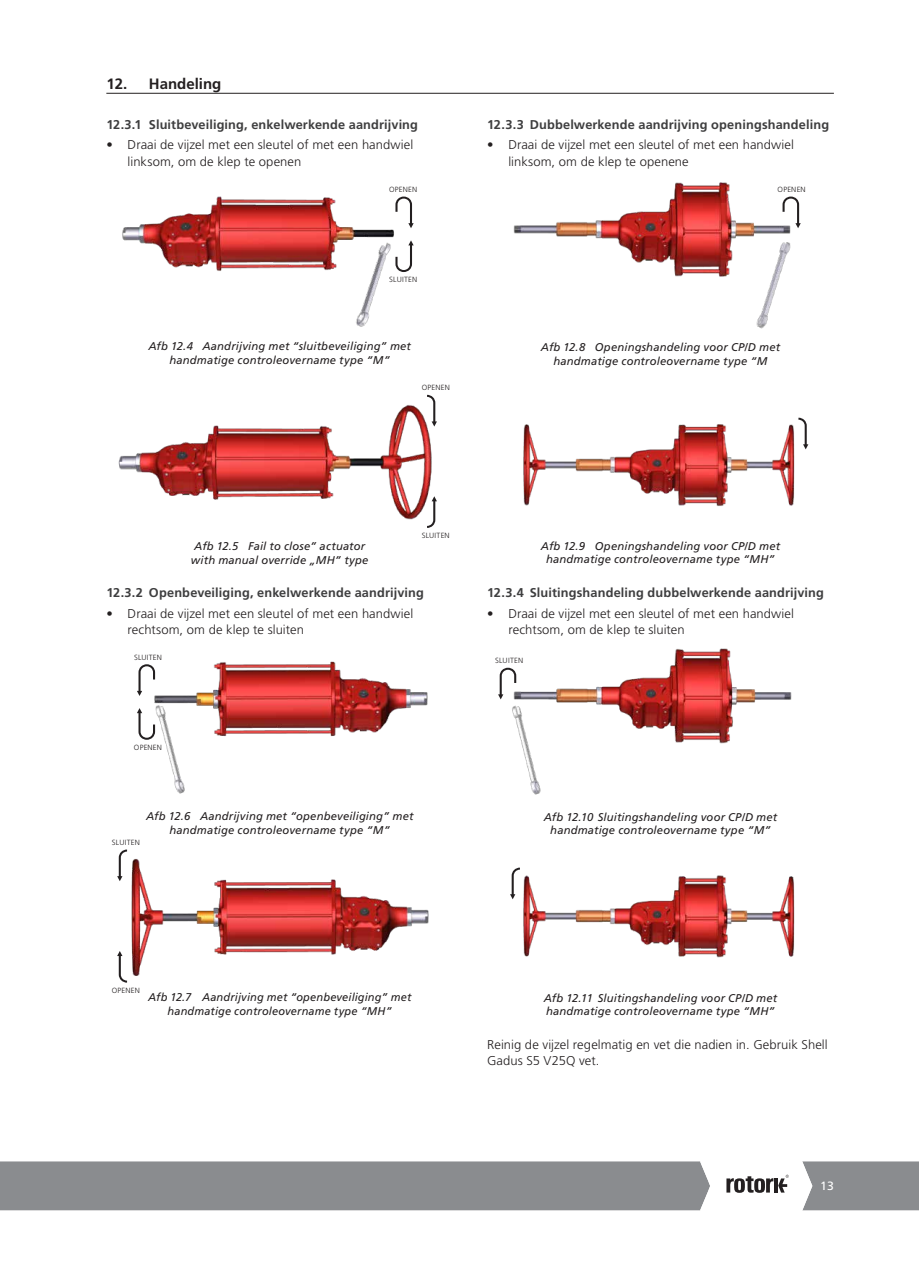
<style>
.page{position:relative;width:919px;height:1263px;background:#fff}
.page>*{position:absolute;margin:0;border:0;box-sizing:border-box;transform-origin:0 0}
.t1{font:700 15px "Frutiger LT Std";color:#231f20}
.t2{font:300 12.75px/16.5px "Frutiger LT Std";letter-spacing:.005em;color:#231f20}
.t3{font:700 12.75px "Frutiger LT Std";letter-spacing:.01em;color:#3e3e3f}
.t4{font:12px "Frutiger LT Std";color:#fff}
.t5{font:italic 11.25px/13.5px "Frutiger LT Std";letter-spacing:.015em;color:#231f20;text-align:center}
.t6{font:300 7.5px "Frutiger LT Std";letter-spacing:.025em;color:#231f20}
</style>
<div class="page">
<svg style="left:0;top:1161px;width:918px;height:49px;background:#959799"></svg>
<hr style="left:106px;top:93px;width:727px;height:1px;background:#231f20">
<img style="left:122px;top:196px;width:292px;height:131px">
<img style="left:118px;top:394px;width:314px;height:126px">
<img style="left:154px;top:661px;width:274px;height:133px">
<svg style="left:137px;top:664px;width:18px;height:32px"></svg>
<svg style="left:137px;top:708px;width:18px;height:32px"></svg>
<img style="left:127px;top:859px;width:302px;height:123px">
<img style="left:513px;top:182px;width:288px;height:147px">
<img style="left:523px;top:417px;width:286px;height:89px">
<img style="left:500px;top:648px;width:292px;height:147px">
<img style="left:512px;top:867px;width:283px;height:91px">
<svg style="left:395px;top:197px;width:18px;height:31px"></svg>
<svg style="left:498px;top:668px;width:18px;height:31px"></svg>
<svg style="left:782px;top:197px;width:18px;height:31px"></svg>
<svg style="left:395px;top:240px;width:18px;height:32px"></svg>
<svg style="left:510px;top:868px;width:10px;height:31px"></svg>
<svg style="left:798px;top:418px;width:10px;height:31px"></svg>
<svg style="left:117px;top:849px;width:10px;height:32px"></svg>
<svg style="left:117px;top:951px;width:10px;height:32px"></svg>
<svg style="left:427px;top:395px;width:10px;height:31px"></svg>
<svg style="left:427px;top:496px;width:10px;height:32px"></svg>
<h1 class="t1" style="left:106px;top:75px;width:117px">12. Handeling</h1>
<p class="t3" style="left:106px;top:117px;width:313px">12.3.1 Sluitbeveiliging, enkelwerkende aandrijving</p>
<p class="t2" style="left:128px;top:137px;width:287px;text-indent:-21px">• Draai de vijzel met een sleutel of met een handwiel linksom, om de klep te openen</p>
<p class="t6" style="left:389px;top:185px;width:30px">OPENEN</p>
<p class="t6" style="left:389px;top:275px;width:29px">SLUITEN</p>
<p class="t5" style="left:148px;top:340px;width:264px">Afb 12.4 Aandrijving met “sluitbeveiliging” met handmatige controleovername type “M”</p>
<p class="t6" style="left:421px;top:384px;width:30px">OPENEN</p>
<p class="t3" style="left:487px;top:117px;width:343px">12.3.3 Dubbelwerkende aandrijving openingshandeling</p>
<p class="t2" style="left:508px;top:137px;width:287px;text-indent:-21px">• Draai de vijzel met een sleutel of met een handwiel linksom, om de klep te openene</p>
<p class="t6" style="left:777px;top:185px;width:30px">OPENEN</p>
<p class="t5" style="left:541px;top:341px;width:241px">Afb 12.8 Openingshandeling voor CP/D met handmatige controleovername type “M</p>
<p class="t6" style="left:422px;top:531px;width:29px">SLUITEN</p>
<p class="t5" style="left:191px;top:539px;width:179px;text-align:left">Afb 12.5 Fail to close” actuator with manual override „MH” type</p>
<p class="t3" style="left:106px;top:585px;width:319px">12.3.2 Openbeveiliging, enkelwerkende aandrijving</p>
<p class="t2" style="left:128px;top:605px;width:287px;text-indent:-21px">• Draai de vijzel met een sleutel of met een handwiel rechtsom, om de klep te sluiten</p>
<p class="t6" style="left:134px;top:653px;width:29px">SLUITEN</p>
<p class="t6" style="left:134px;top:743px;width:30px">OPENEN</p>
<p class="t5" style="left:146px;top:810px;width:269px">Afb 12.6 Aandrijving met “openbeveiliging” met handmatige controleovername type “M”</p>
<p class="t6" style="left:112px;top:838px;width:29px">SLUITEN</p>
<p class="t5" style="left:541px;top:539px;width:241px">Afb 12.9 Openingshandeling voor CP/D met handmatige controleovername type “MH”</p>
<p class="t3" style="left:487px;top:585px;width:338px">12.3.4 Sluitingshandeling dubbelwerkende aandrijving</p>
<p class="t2" style="left:508px;top:605px;width:287px;text-indent:-21px">• Draai de vijzel met een sleutel of met een handwiel rechtsom, om de klep te sluiten</p>
<p class="t6" style="left:495px;top:656px;width:29px">SLUITEN</p>
<p class="t5" style="left:543px;top:810px;width:235px">Afb 12.10 Sluitingshandeling voor CP/D met handmatige controleovername type “M”</p>
<p class="t6" style="left:112px;top:986px;width:30px">OPENEN</p>
<p class="t5" style="left:148px;top:990px;width:264px">Afb 12.7 Aandrijving met “openbeveiliging” met handmatige controleovername type “MH”</p>
<p class="t5" style="left:543px;top:991px;width:235px;text-align:left">Afb 12.11 Sluitingshandeling voor CP/D met handmatige controleovername type “MH”</p>
<p class="t2" style="left:487px;top:1036px;width:342px">Reinig de vijzel regelmatig en vet die nadien in. Gebruik Shell<br>Gadus S5 V25Q vet.</p>
<p class="t4" style="left:820px;top:1179px;width:15px">13</p>
</div>
